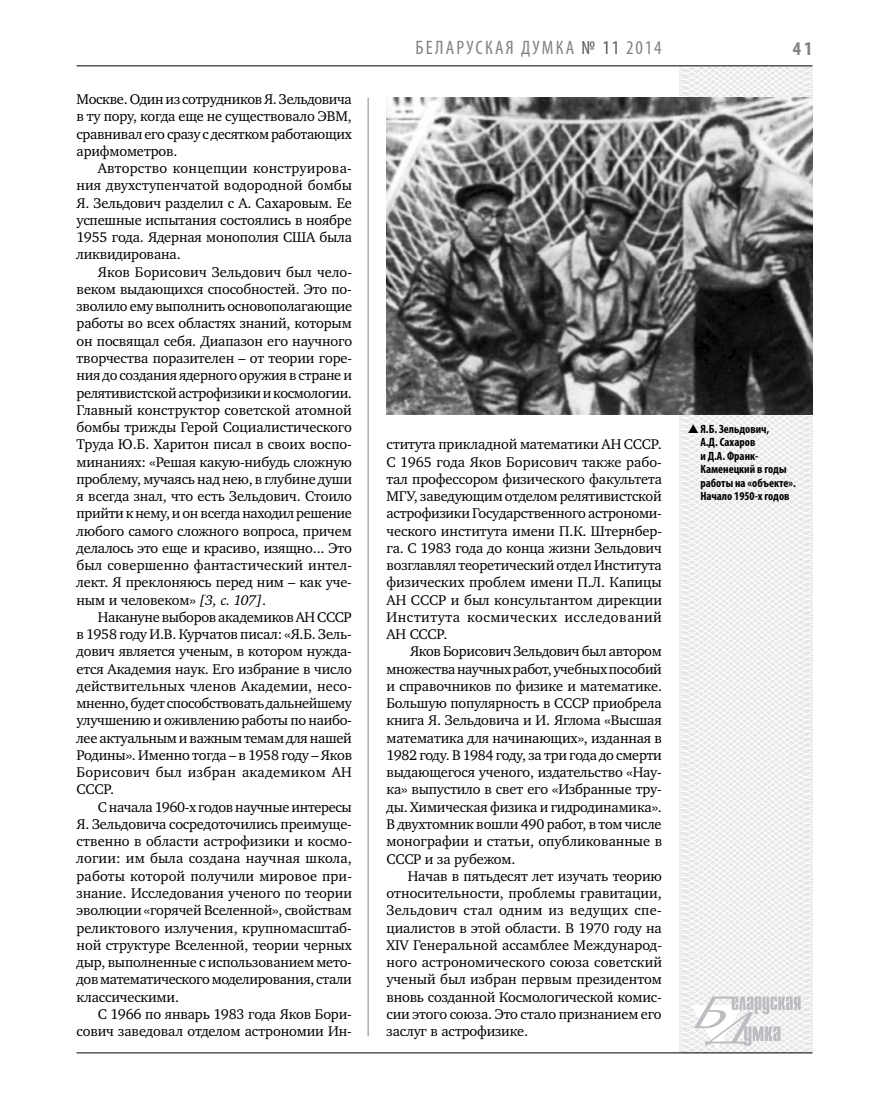
<style>
.page{position:relative;width:872px;height:1106px;background:#fff}
.page>*{position:absolute;margin:0;border:0;box-sizing:border-box;transform-origin:0 0}
.t1{font:condensed 19.5px "Myriad Pro";letter-spacing:.11em;color:#808285}
.t2{font:700 condensed 19.5px "Myriad Pro";color:#808285}
.t3{font:14.4px/17.2px "Charter C";letter-spacing:-.01em;color:#000;text-align:justify}
.t4{font:700 condensed 12px/13.5px "Myriad Pro";color:#000}
.s1{font-style:italic}
.s2{color:#58595b}
</style>
<div class="page">
<hr style="left:368px;top:98px;width:1px;height:938px;background:#808285">
<svg style="left:621px;top:65px;width:192px;height:989px"></svg>
<svg style="left:691px;top:996px;width:109px;height:53px"></svg>
<hr style="left:77px;top:65px;width:735px;height:1px;background:#000">
<hr style="left:77px;top:1052px;width:735px;height:1px;background:#000">
<img style="left:386px;top:97px;width:426px;height:318px">
<svg style="left:688px;top:424px;width:23px;height:9px"></svg>
<p class="t3" style="left:77px;top:91px;width:277px">Москве. Один из сотрудников Я. Зельдовича в ту пору, когда еще не существовало ЭВМ, сравнивал его сразу с десятком работающих арифмометров.</p>
<p class="t3" style="left:77px;top:160px;width:277px;text-indent:21px">Авторство концепции конструирова&shy;ния двухступенчатой водородной бомбы Я. Зельдович разделил с А. Сахаровым. Ее успешные испытания состоялись в ноябре 1955 года. Ядерная монополия США была ликвидирована.</p>
<p class="t3" style="left:77px;top:263px;width:277px;text-indent:21px">Яков Борисович Зельдович был чело&shy;веком выдающихся способностей. Это по&shy;зволило ему выполнить основополагающие работы во всех областях знаний, которым он посвящал себя. Диапазон его научного творчества поразителен – от теории горе&shy;ния до создания ядерного оружия в стране и релятивистской астрофизики и космологии.<br>Главный конструктор советской атомной бомбы трижды Герой Социалистического Труда Ю.Б. Харитон писал в своих воспо&shy;минаниях: «Решая какую-нибудь сложную проблему, мучаясь над нею, в глубине души я всегда знал, что есть Зельдович. Стоило прийти к нему, и он всегда находил решение любого самого сложного вопроса, причем делалось это еще и красиво, изящно... Это был совершенно фантастический интел&shy;лект. Я преклоняюсь перед ним – как уче&shy;ным и человеком» <span class="s1">[3, с. 107]</span>.</p>
<p class="t3" style="left:77px;top:608px;width:277px;text-indent:21px">Накануне выборов академиков АН СССР в 1958 году И.В. Курчатов писал: «Я.Б. Зель&shy;дович является ученым, в котором нужда&shy;ется Академия наук. Его избрание в число действительных членов Академии, несо&shy;мненно, будет способствовать дальнейшему улучшению и оживлению работы по наибо&shy;лее актуальным и важным темам для нашей Родины». Именно тогда – в 1958 году – Яков Борисович был избран академиком АН СССР.</p>
<p class="t3" style="left:77px;top:798px;width:277px;text-indent:21px">С начала 1960-х годов научные интересы Я. Зельдовича сосредоточились преимуще&shy;ственно в области астрофизики и космо&shy;логии: им была создана научная школа, работы которой получили мировое при&shy;знание. Исследования ученого по теории эволюции «горячей Вселенной», свойствам реликтового излучения, крупномасштаб&shy;ной структуре Вселенной, теории черных дыр, выполненные с использованием мето&shy;дов математического моделирования, стали классическими.</p>
<p class="t3" style="left:77px;top:1005px;width:277px;text-align:right">С 1966 по январь 1983 года Яков Бори&shy;сович заведовал отделом астрономии Ин-</p>
<h1 class="t1" style="left:415px;top:36px;width:248px">БЕЛАРУСКАЯ ДУМКА <span class="s2">№ 11</span> 2014</h1>
<h1 class="t2" style="left:793px;top:37px;width:21px">41</h1>
<p class="t3" style="left:386px;top:436px;width:277px">ститута прикладной математики АН СССР.<br>С 1965 года Яков Борисович также рабо&shy;тал профессором физического факультета МГУ, заведующим отделом релятивистской астрофизики Государственного астрономи&shy;ческого института имени П.К. Штернбер&shy;га. С 1983 года до конца жизни Зельдович возглавлял теоретический отдел Института физических проблем имени П.Л. Капицы АН СССР и был консультантом дирекции Института космических исследований АН СССР.</p>
<p class="t3" style="left:386px;top:643px;width:277px;text-indent:24px">Яков Борисович Зельдович был автором множества научных работ, учебных пособий и справочников по физике и математике.<br>Большую популярность в СССР приобрела книга Я. Зельдовича и И. Яглома «Высшая математика для начинающих», изданная в 1982 году. В 1984 году, за три года до смерти выдающегося ученого, издательство «Нау&shy;ка» выпустило в свет его «Избранные тру&shy;ды. Химическая физика и гидродинамика».<br>В двухтомник вошли 490 работ, в том числе монографии и статьи, опубликованные в СССР и за рубежом.</p>
<p class="t3" style="left:386px;top:867px;width:277px;text-indent:21px">Начав в пятьдесят лет изучать теорию относительности, проблемы гравитации, Зельдович стал одним из ведущих спе&shy;циалистов в этой области. В 1970 году на ХIV Генеральной ассамблее Международ&shy;ного астрономического союза советский ученый был избран первым президентом вновь созданной Космологической комис&shy;сии этого союза. Это стало признанием его заслуг в астрофизике.</p>
<p class="t4" style="left:700px;top:421px;width:97px">Я.Б. Зельдович,<br>А.Д. Сахаров<br>и Д.А. Франк-<br>Каменецкий в годы работы на «объекте».<br>Начало 1950-х годов</p>
</div>
